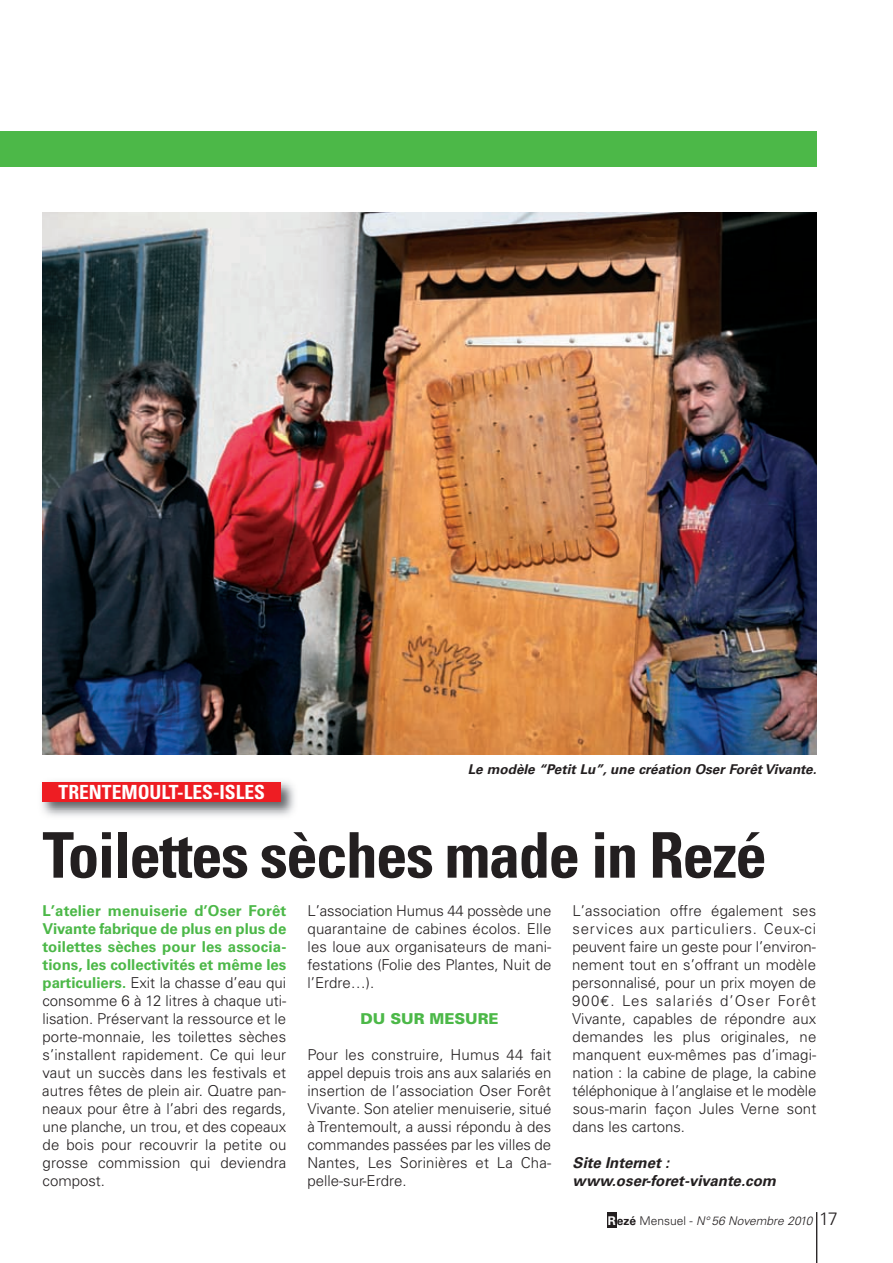
<style>
.page{position:relative;width:893px;height:1263px;background:#fff}
.page>*{position:absolute;margin:0;border:0;box-sizing:border-box;transform-origin:0 0}
.t1{font:700 condensed 63px "Univers";letter-spacing:-.025em;color:#231f20}
.t2{font:700 condensed 19.5px "Univers";color:#fff}
.t3{font:300 15px/18px "Univers";letter-spacing:.01em;color:#231f20;text-align:justify}
.t4{font:italic 700 15px/18px "Univers";letter-spacing:.005em;color:#231f20}
.t5{font:900 15px "Univers";color:#4cb848}
.t6{font:italic 700 13.5px "Univers";color:#231f20}
.t7{font:italic 300 12px "Univers";letter-spacing:.005em;color:#231f20}
.s1{font-weight:700;color:#4cb848}
.s2{font-family:"Euro Mono";font-weight:400}
.s3{font-weight:700;font-style:normal;color:#fff}
.s4{font-weight:700;font-style:normal}
.s5{font-style:normal}
.s6{font-style:normal;font-size:18px}
</style>
<div class="page">
<div style="left:607px;top:1212px;width:9px;height:15px;background:#231f20"></div>
<hr style="left:816px;top:1212px;width:1px;height:51px;background:#231f20">
<img style="left:41px;top:781px;width:254px;height:35px">
<div style="left:43px;top:782px;width:238px;height:20px;background:#ee1d23"></div>
<img style="left:43px;top:213px;width:773px;height:541px">
<div style="left:0;top:132px;width:816px;height:35px;background:#4cb848"></div>
<p class="t6" style="left:468px;top:765px;width:350px">Le modèle “Petit Lu”, une création Oser Forêt Vivante.</p>
<h2 class="t2" style="left:59px;top:785px;width:208px">TRENTEMOULT-LES-ISLES</h2>
<h1 class="t1" style="left:43px;top:832px;width:726px">Toilettes sèches made in Rezé</h1>
<p class="t3" style="left:42px;top:903px;width:246px"><span class="s1">L’atelier menuiserie d’Oser Forêt Vivante fabrique de plus en plus de toilettes sèches pour les associa&shy;tions, les collectivités et même les particuliers.</span> Exit la chasse d’eau qui consomme 6 à 12 litres à chaque uti&shy;lisation. Préservant la ressource et le porte-monnaie, les toilettes sèches s’installent rapidement. Ce qui leur vaut un succès dans les festivals et autres fêtes de plein air. Quatre pan&shy;neaux pour être à l’abri des regards, une planche, un trou, et des copeaux de bois pour recouvrir la petite ou grosse commission qui deviendra compost.</p>
<p class="t3" style="left:308px;top:903px;width:245px">L’association Humus 44 possède une quarantaine de cabines écolos. Elle les loue aux organisateurs de mani&shy;festations (Folie des Plantes, Nuit de l’Erdre…).</p>
<p class="t5" style="left:360px;top:1013px;width:140px">DU SUR MESURE</p>
<p class="t3" style="left:307px;top:1047px;width:246px">Pour les construire, Humus 44 fait appel depuis trois ans aux salariés en insertion de l’association Oser Forêt Vivante. Son atelier menuiserie, situé à Trentemoult, a aussi répondu à des commandes passées par les villes de Nantes, Les Sorinières et La Cha&shy;pelle-sur-Erdre.</p>
<p class="t3" style="left:572px;top:903px;width:246px">L’association offre également ses services aux particuliers. Ceux-ci peuvent faire un geste pour l’environ&shy;nement tout en s’offrant un modèle personnalisé, pour un prix moyen de 900<span class="s2">€</span>. Les salariés d’Oser Forêt Vivante, capables de répondre aux demandes les plus originales, ne manquent eux-mêmes pas d’imagi&shy;nation : la cabine de plage, la cabine téléphonique à l’anglaise et le modèle sous-marin façon Jules Verne sont dans les cartons.</p>
<p class="t4" style="left:573px;top:1155px;width:205px">Site Internet : www.oser-foret-vivante.com</p>
<p class="t7" style="left:608px;top:1217px;width:231px"><span class="s3">R</span><span class="s4">ezé</span> <span class="s5">Mensuel -</span> N° 56 Novembre 2010 <span class="s6">17</span></p>
</div>
